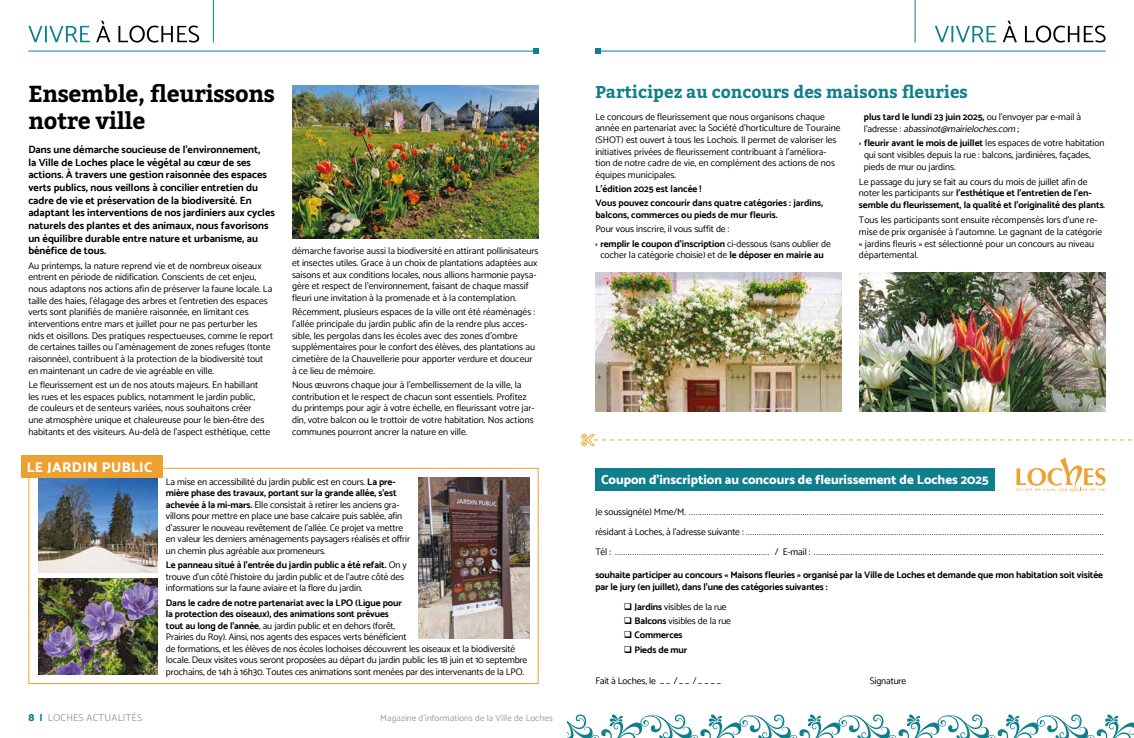
<style>
.page{position:relative;width:1134px;height:738px;background:#fff}
.page>*{position:absolute;margin:0;border:0;box-sizing:border-box;transform-origin:0 0}
.t1{font:700 23px/27px "Bitter";letter-spacing:-.015em;color:#000}
.t2{font:700 17px "Bitter";color:#0f7e8d}
.t3{font:800 14px "Catamaran";letter-spacing:.03em;color:#fff}
.t4{font:800 13px "Catamaran";color:#fff}
.t5{font:700 10.5px/12.6px "Catamaran";color:#000}
.t6{font:10px "Catamaran";letter-spacing:.02em;color:#9d9d9c}
.t7{font:9.5px/11.6px "Catamaran";color:#000}
.t8{font:300 9.5px/20px "Catamaran";color:#000;text-align:justify}
.t9{font:700 9.5px/11.8px "Catamaran";letter-spacing:-.005em;color:#000}
.t10{font:9px "Catamaran";letter-spacing:.01em;color:#9d9d9c}
.s1{font-weight:700}
.s2{font-weight:800;font-size:11px;color:#0f7e8d}
.s3{font-weight:800;color:#0f7e8d}
.s4{font-style:italic}
.s5{font-weight:400}
</style>
<div class="page">
<svg style="left:96px;top:21px;width:103px;height:22px"></svg>
<svg style="left:28px;top:26px;width:62px;height:16px"></svg>
<hr style="left:28px;top:51px;width:511px;height:1px;background:#0f7e8d">
<hr style="left:213px;top:0;width:1px;height:43px;background:#0f7e8d">
<svg style="left:533px;top:48px;width:6px;height:6px"></svg>
<hr style="left:595px;top:51px;width:511px;height:1px;background:#0f7e8d">
<hr style="left:915px;top:0;width:1px;height:43px;background:#0f7e8d">
<svg style="left:595px;top:48px;width:6px;height:6px"></svg>
<svg style="left:1003px;top:21px;width:103px;height:22px"></svg>
<svg style="left:935px;top:26px;width:61px;height:16px"></svg>
<img style="left:292px;top:85px;width:247px;height:153px">
<img style="left:38px;top:477px;width:119px;height:94px">
<img style="left:38px;top:578px;width:119px;height:96px">
<img style="left:419px;top:477px;width:110px;height:160px">
<div style="left:21px;top:455px;width:141px;height:22px;background:#eea130"></div>
<svg style="left:581px;top:433px;width:551px;height:13px"></svg>
<div style="left:595px;top:468px;width:400px;height:22px;background:#0f7e8d"></div>
<svg style="left:1016px;top:457px;width:90px;height:34px"></svg>
<img style="left:595px;top:272px;width:247px;height:139px">
<img style="left:859px;top:272px;width:246px;height:139px">
<svg style="left:567px;top:714px;width:567px;height:23px"></svg>
<h1 class="t1" style="left:28px;top:81px;width:248px">Ensemble, fleurissons notre ville</h1>
<p class="t5" style="left:28px;top:143px;width:248px">Dans une démarche soucieuse de l’environnement,<br>la Ville de Loches place le végétal au cœur de ses actions. À travers une gestion raisonnée des espaces verts publics, nous veillons à concilier entretien du cadre de vie et préservation de la biodiversité. En adaptant les interventions de nos jardiniers aux cycles naturels des plantes et des animaux, nous favorisons un équilibre durable entre nature et urbanisme, au bénéfice de tous.</p>
<p class="t7" style="left:28px;top:259px;width:246px">Au printemps, la nature reprend vie et de nombreux oiseaux entrent en période de nidification. Conscients de cet enjeu, nous adaptons nos actions afin de préserver la faune locale. La taille des haies, l’élagage des arbres et l’entretien des espaces verts sont planifiés de manière raisonnée, en limitant ces interventions entre mars et juillet pour ne pas perturber les nids et oisillons. Des pratiques respectueuses, comme le report de certaines tailles ou l’aménagement de zones refuges (tonte raisonnée), contribuent à la protection de la biodiversité tout en maintenant un cadre de vie agréable en ville.</p>
<p class="t7" style="left:28px;top:378px;width:244px">Le fleurissement est un de nos atouts majeurs. En habillant les rues et les espaces publics, notamment le jardin public,<br>de couleurs et de senteurs variées, nous souhaitons créer<br>une atmosphère unique et chaleureuse pour le bien-être des habitants et des visiteurs. Au-delà de l’aspect esthétique, cette</p>
<h3 class="t3" style="left:27px;top:458px;width:127px">LE JARDIN PUBLIC</h3>
<p class="t7" style="left:292px;top:245px;width:248px">démarche favorise aussi la biodiversité en attirant pollinisateurs et insectes utiles. Grace à un choix de plantations adaptées aux saisons et aux conditions locales, nous allions harmonie paysa&shy;gère et respect de l’environnement, faisant de chaque massif fleuri une invitation à la promenade et à la contemplation.</p>
<p class="t7" style="left:292px;top:306px;width:245px">Récemment, plusieurs espaces de la ville ont été réaménagés : l’allée principale du jardin public afin de la rendre plus acces&shy;sible, les pergolas dans les écoles avec des zones d’ombre supplémentaires pour le confort des élèves, des plantations au cimetière de la Chauvellerie pour apporter verdure et douceur à ce lieu de mémoire.</p>
<p class="t7" style="left:292px;top:378px;width:244px">Nous œuvrons chaque jour à l’embellissement de la ville, la contribution et le respect de chacun sont essentiels. Profitez du printemps pour agir à votre échelle, en fleurissant votre jar&shy;din, votre balcon ou le trottoir de votre habitation. Nos actions communes pourront ancrer la nature en ville.</p>
<p class="t7" style="left:166px;top:475px;width:246px">La mise en accessibilité du jardin public est en cours. <span class="s1">La pre&shy;mière phase des travaux, portant sur la grande allée, s’est achevée à la mi-mars.</span> Elle consistait à retirer les anciens gra&shy;villons pour mettre en place une base calcaire puis sablée, afin d’assurer le nouveau revêtement de l’allée. Ce projet va mettre en valeur les derniers aménagements paysagers réalisés et offrir un chemin plus agréable aux promeneurs.</p>
<p class="t7" style="left:166px;top:558px;width:243px"><span class="s1">Le panneau situé à l’entrée du jardin public a été refait.</span> On y trouve d’un côté l’histoire du jardin public et de l’autre côté des informations sur la faune aviaire et la flore du jardin.</p>
<p class="t7" style="left:166px;top:596px;width:363px"><span class="s1">Dans le cadre de notre partenariat avec la LPO (Ligue pour<br>la protection des oiseaux), des animations sont prévues<br>tout au long de l’année</span>, au jardin public et en dehors (forêt,<br>Prairies du Roy). Ainsi, nos agents des espaces verts bénéficient<br>de formations, et les élèves de nos écoles lochoises découvrent les oiseaux et la biodiversité locale. Deux visites vous seront proposées au départ du jardin public les 18 juin et 10 septembre prochains, de 14h à 16h30. Toutes ces animations sont menées par des intervenants de la LPO.</p>
<p class="t6" style="left:28px;top:711px;width:115px"><span class="s2">8</span> <span class="s3">|</span> LOCHES ACTUALITÉS</p>
<p class="t10" style="left:380px;top:712px;width:174px">Magazine d’informations de la Ville de Loches</p>
<h2 class="t2" style="left:595px;top:81px;width:374px">Participez au concours des maisons fleuries</h2>
<p class="t7" style="left:595px;top:111px;width:247px">Le concours de fleurissement que nous organisons chaque année en partenariat avec la Société d’horticulture de Touraine (SHOT) est ouvert à tous les Lochois. Il permet de valoriser les initiatives privées de fleurissement contribuant à l’améliora&shy;tion de notre cadre de vie, en complément des actions de nos équipes municipales.</p>
<p class="t9" style="left:595px;top:181px;width:229px;line-height:14.4px">L’édition 2025 est lancée !<br>Vous pouvez concourir dans quatre catégories : jardins,</p>
<p class="t9" style="left:595px;top:208px;width:184px">balcons, commerces ou pieds de mur fleuris.</p>
<p class="t7" style="left:595px;top:222px;width:237px;line-height:14.4px">Pour vous inscrire, il vous suffit de :<br><span class="s1">› remplir le coupon d’inscription</span> ci-dessous (sans oublier de</p>
<p class="t7" style="left:600px;top:249px;width:225px">cocher la catégorie choisie) et de <span class="s1">le déposer en mairie au</span></p>
<p class="t7" style="left:864px;top:110px;width:219px"><span class="s1">plus tard le lundi 23 juin 2025,</span> ou l’envoyer par e-mail à l ’ a d r e s s e : <span class="s4">abassinot@mairieloches.com</span> ;</p>
<p class="t7" style="left:864px;top:137px;width:242px;text-indent:-5px"><span class="s1">› fleurir avant le mois de juillet</span> les espaces de votre habitation qui sont visibles depuis la rue : balcons, jardinières, façades, pieds de mur ou jardins.</p>
<p class="t9" style="left:859px;top:175px;width:248px"><span class="s5">Le passage du jury se fait au cours du mois de juillet afin de noter les participants sur</span> l’esthétique et l’entretien de l’en&shy;semble du fleurissement, la qualité et l’originalité des plants<span class="s5">.</span></p>
<p class="t7" style="left:859px;top:213px;width:245px">Tous les participants sont ensuite récompensés lors d’une re&shy;mise de prix organisée à l’automne. Le gagnant de la catégorie « jardins fleuris » est sélectionné pour un concours au niveau départemental.</p>
<h3 class="t4" style="left:601px;top:471px;width:389px">Coupon d’inscription au concours de fleurissement de Loches 2025</h3>
<p class="t8" style="left:595px;top:501px;width:510px"><span class="s5">Je soussigné(e) Mme/M.</span> .............................................................................................................................................................................................. <span class="s5">résidant à Loches, à l’adresse suivante :</span> ....................................................................................................................................................................<br><span class="s5">Tél :</span> ....................................................................... <span class="s5">/ E-mail :</span> .....................................................................................................................................</p>
<p class="t9" style="left:595px;top:568px;width:509px;line-height:11.5px">souhaite participer au concours « Maisons fleuries » organisé par la Ville de Loches et demande que mon habitation soit visitée par le jury (en juillet), dans l’une des catégories suivantes :</p>
<p class="t7" style="left:624px;top:600px;width:104px">❑ <span class="s1">Jardins</span> visibles de la rue</p>
<p class="t7" style="left:624px;top:614px;width:109px">❑ <span class="s1">Balcons</span> visibles de la rue</p>
<p class="t9" style="left:624px;top:628px;width:60px">❑ Commerces</p>
<p class="t9" style="left:624px;top:643px;width:65px">❑ Pieds de mur</p>
<p class="t7" style="left:595px;top:674px;width:127px">Fait à Loches, le _ _ / _ _ / _ _ _ _</p>
<p class="t7" style="left:870px;top:674px;width:38px">Signature</p>
</div>
